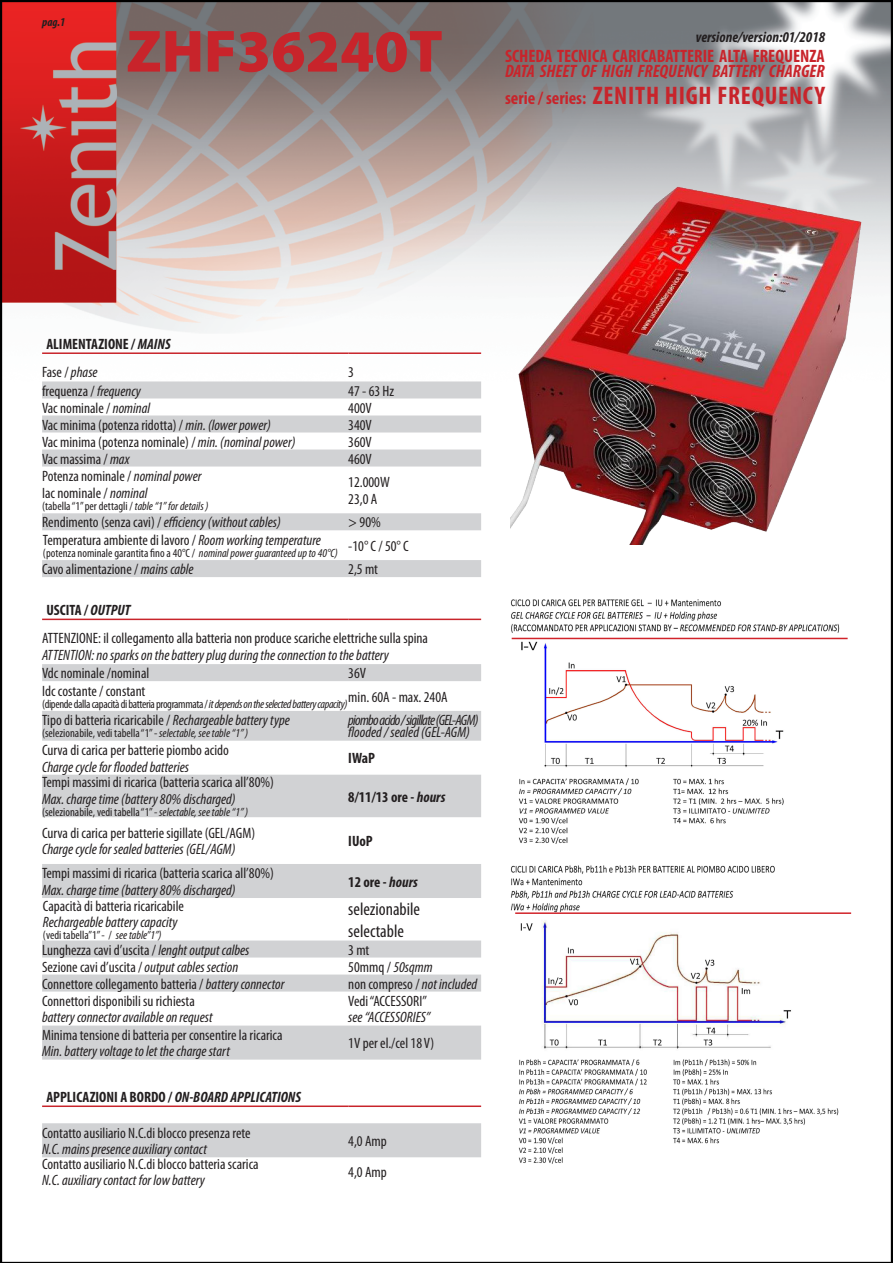
<style>
.page{position:relative;width:893px;height:1263px;background:#fff}
.page>*{position:absolute;margin:0;border:0;box-sizing:border-box;transform-origin:0 0}
.t1{font:900 60px "Myriad Pro";color:#c8242b}
.t2{font:700 condensed 25.5px "Myriad Pro";letter-spacing:.03em;color:#c8242b}
.t3{font:700 condensed 18px "Myriad Pro";color:#c8242b}
.t4{font:italic 700 condensed 18px "Myriad Pro";color:#c8242b}
.t5{font:condensed 18px "Myriad Pro";color:#231f20}
.t6{font:condensed 15px "Myriad Pro";color:#231f20}
.t7{font:italic condensed 15px "Myriad Pro";color:#231f20}
.t8{font:700 condensed 15px "Myriad Pro";color:#231f20}
.t9{font:italic 700 condensed 15px "Myriad Pro";color:#231f20}
.t10{font:italic condensed 15px "Myriad Pro";letter-spacing:-.05em;color:#231f20}
.t11{font:condensed 12px "Myriad Pro";color:#231f20}
.t12{font:condensed 12px "Myriad Pro";letter-spacing:-.03em;color:#231f20}
.t13{font:italic 700 condensed 12px "Myriad Pro";color:#231f20}
.s1{font-style:italic}
.s2{font-style:normal}
</style>
<div class="page">
<img style="left:0;top:0;width:893px;height:1263px">
<img style="left:503px;top:594px;width:348px;height:586px">
<hr style="left:512px;top:638px;width:336px;height:1px;background:#d1232a">
<hr style="left:515px;top:912px;width:336px;height:2px;background:#d1232a">
<svg style="left:42px;top:381px;width:439px;height:196px"></svg>
<hr style="left:42px;top:352px;width:306px;height:2px;background:#c8242b">
<hr style="left:348px;top:352px;width:133px;height:2px;background:#c8242b">
<svg style="left:42px;top:664px;width:439px;height:395px"></svg>
<hr style="left:42px;top:619px;width:306px;height:1px;background:#c8242b">
<hr style="left:348px;top:619px;width:133px;height:1px;background:#c8242b">
<svg style="left:42px;top:1107px;width:439px;height:50px"></svg>
<hr style="left:42px;top:1105px;width:306px;height:2px;background:#c8242b">
<hr style="left:348px;top:1105px;width:133px;height:2px;background:#c8242b">
<img style="left:510px;top:178px;width:354px;height:367px">
<p class="t13" style="left:42px;top:14px;width:25px">pag.1</p>
<p class="t1" style="left:126px;top:11px;width:318px">ZHF36240T</p>
<p class="t9" style="left:696px;top:27px;width:131px">versione/version:01/2018</p>
<p class="t3" style="left:505px;top:45px;width:321px">SCHEDA TECNICA CARICABATTERIE ALTA FREQUENZA</p>
<p class="t4" style="left:505px;top:60px;width:321px">DATA SHEET OF HIGH FREQUENCY BATTERY CHARGER</p>
<p class="t3" style="left:505px;top:87px;width:83px">serie / series:</p>
<p class="t2" style="left:593px;top:79px;width:234px">ZENITH HIGH FREQUENCY</p>
<p class="t8" style="left:46px;top:335px;width:126px">ALIMENTAZIONE / <span class="s1">MAINS</span></p>
<p class="t6" style="left:42px;top:363px;width:57px">Fase / <span class="s1">phase</span></p>
<p class="t6" style="left:348px;top:363px;width:7px">3</p>
<p class="t6" style="left:42px;top:382px;width:100px">frequenza / <span class="s1">frequency</span></p>
<p class="t6" style="left:348px;top:382px;width:48px">47 - 63 Hz</p>
<p class="t6" style="left:42px;top:399px;width:110px">Vac nominale / <span class="s1">nominal</span></p>
<p class="t6" style="left:348px;top:399px;width:25px">400V</p>
<p class="t6" style="left:42px;top:416px;width:230px">Vac minima (potenza ridotta) / <span class="s1">min. (lower power)</span></p>
<p class="t6" style="left:348px;top:416px;width:25px">340V</p>
<p class="t6" style="left:42px;top:433px;width:255px">Vac minima (potenza nominale) / <span class="s1">min. (nominal power)</span></p>
<p class="t6" style="left:348px;top:433px;width:25px">360V</p>
<p class="t6" style="left:42px;top:450px;width:89px">Vac massima / <span class="s1">max</span></p>
<p class="t6" style="left:348px;top:450px;width:25px">460V</p>
<p class="t6" style="left:42px;top:467px;width:161px">Potenza nominale / <span class="s1">nominal power</span></p>
<p class="t6" style="left:42px;top:484px;width:107px">Iac nominale / <span class="s1">nominal</span></p>
<p class="t11" style="left:42px;top:499px;width:168px">(tabella “1” per dettagli / <span class="s1">table “1” for details )</span></p>
<p class="t6" style="left:348px;top:473px;width:43px">12.000W</p>
<p class="t6" style="left:348px;top:490px;width:31px">23,0 A</p>
<p class="t7" style="left:42px;top:513px;width:240px"><span class="s2">Rendimento (senza cavi) /</span> efficiency (without cables)</p>
<p class="t6" style="left:348px;top:513px;width:34px">&gt; 90%</p>
<p class="t6" style="left:43px;top:531px;width:279px">Temperatura ambiente di lavoro / <span class="s1">Room working temperature</span></p>
<p class="t11" style="left:43px;top:546px;width:297px">(potenza nominale garantita fino a 40°C / <span class="s1">nominal power guaranteed up to 40°C)</span></p>
<p class="t6" style="left:348px;top:537px;width:62px">-10° C / 50° C</p>
<p class="t6" style="left:42px;top:560px;width:153px">Cavo alimentazione / <span class="s1">mains cable</span></p>
<p class="t6" style="left:348px;top:560px;width:31px">2,5 mt</p>
<p class="t8" style="left:46px;top:601px;width:85px">USCITA / <span class="s1">OUTPUT</span></p>
<p class="t6" style="left:42px;top:629px;width:387px">ATTENZIONE: il collegamento alla batteria non produce scariche elettriche sulla spina</p>
<p class="t7" style="left:42px;top:646px;width:348px">ATTENTION: no sparks on the battery plug during the connection to the battery</p>
<p class="t6" style="left:42px;top:664px;width:109px">Vdc nominale /nominal</p>
<p class="t6" style="left:348px;top:664px;width:19px">36V</p>
<p class="t6" style="left:42px;top:682px;width:105px">Idc costante / constant</p>
<p class="t12" style="left:42px;top:696px;width:307px">(dipende dalla capacità di batteria programmata / <span class="s1">it depends on the selected battery capacity)</span></p>
<p class="t6" style="left:348px;top:688px;width:101px">min. 60A - max. 240A</p>
<p class="t6" style="left:42px;top:711px;width:249px">Tipo di batteria ricaricabile / <span class="s1">Rechargeable battery type</span></p>
<p class="t11" style="left:42px;top:726px;width:208px">(selezionabile, vedi tabella “1” - <span class="s1">selectable, see table “1” )</span></p>
<p class="t6" style="left:42px;top:741px;width:188px">Curva di carica per batterie piombo acido</p>
<p class="t7" style="left:42px;top:757px;width:148px">Charge cycle for flooded batteries</p>
<p class="t6" style="left:42px;top:773px;width:233px">Tempi massimi di ricarica (batteria scarica all’80%)</p>
<p class="t7" style="left:42px;top:790px;width:195px">Max. charge time (battery 80% discharged)</p>
<p class="t11" style="left:42px;top:805px;width:208px">(selezionabile, vedi tabella “1” - <span class="s1">selectable, see table “1” )</span></p>
<p class="t6" style="left:42px;top:824px;width:215px">Curva di carica per batterie sigillate (GEL/AGM)</p>
<p class="t7" style="left:42px;top:840px;width:195px">Charge cycle for sealed batteries (GEL/AGM)</p>
<p class="t6" style="left:42px;top:864px;width:233px">Tempi massimi di ricarica (batteria scarica all’80%)</p>
<p class="t7" style="left:42px;top:881px;width:195px">Max. charge time (battery 80% discharged)</p>
<p class="t6" style="left:43px;top:897px;width:143px">Capacità di batteria ricaricabile</p>
<p class="t7" style="left:43px;top:913px;width:136px">Rechargeable battery capacity</p>
<p class="t11" style="left:43px;top:928px;width:120px">(vedi tabella”1” - / <span class="s1">see table”1”)</span></p>
<p class="t10" style="left:348px;top:711px;width:132px">piombo acido / sigillate (GEL-AGM)</p>
<p class="t7" style="left:348px;top:723px;width:123px">flooded / sealed (GEL-AGM)</p>
<p class="t8" style="left:348px;top:749px;width:28px">IWaP</p>
<p class="t8" style="left:348px;top:787px;width:99px">8/11/13 ore - <span class="s1">hours</span></p>
<p class="t8" style="left:348px;top:832px;width:26px">IUoP</p>
<p class="t8" style="left:348px;top:872px;width:71px">12 ore - <span class="s1">hours</span></p>
<p class="t5" style="left:348px;top:898px;width:73px">selezionabile</p>
<p class="t5" style="left:348px;top:920px;width:57px">selectable</p>
<p class="t6" style="left:42px;top:941px;width:209px">Lunghezza cavi d’uscita / <span class="s1">lenght output calbes</span></p>
<p class="t6" style="left:348px;top:941px;width:23px">3 mt</p>
<p class="t6" style="left:42px;top:958px;width:198px">Sezione cavi d’uscita / <span class="s1">output cables section</span></p>
<p class="t6" style="left:348px;top:958px;width:86px">50mmq / <span class="s1">50sqmm</span></p>
<p class="t6" style="left:42px;top:975px;width:244px">Connettore collegamento batteria / <span class="s1">battery connector</span></p>
<p class="t6" style="left:348px;top:975px;width:130px">non compreso / <span class="s1">not included</span></p>
<p class="t6" style="left:42px;top:992px;width:154px">Connettori disponibili su richiesta</p>
<p class="t7" style="left:42px;top:1008px;width:172px">battery connector available on request</p>
<p class="t6" style="left:348px;top:992px;width:80px">Vedi “ACCESSORI”</p>
<p class="t7" style="left:348px;top:1008px;width:83px">see “ACCESSORIES”</p>
<p class="t6" style="left:42px;top:1026px;width:242px">Minima tensione di batteria per consentire la ricarica</p>
<p class="t7" style="left:42px;top:1042px;width:189px">Min. battery voltage to let the charge start</p>
<p class="t9" style="left:46px;top:1088px;width:256px"><span class="s2">APPLICAZIONI A BORDO /</span> ON-BOARD APPLICATIONS</p>
<p class="t6" style="left:42px;top:1123px;width:210px">Contatto ausiliario N.C.di blocco presenza rete</p>
<p class="t7" style="left:42px;top:1140px;width:166px">N.C. mains presence auxiliary contact</p>
<p class="t6" style="left:42px;top:1154px;width:218px">Contatto ausiliario N.C.di blocco batteria scarica</p>
<p class="t7" style="left:42px;top:1171px;width:164px">N.C. auxiliary contact for low battery</p>
<p class="t6" style="left:348px;top:1034px;width:88px">1V per el./cel 18 V)</p>
<p class="t6" style="left:348px;top:1132px;width:40px">4,0 Amp</p>
<p class="t6" style="left:348px;top:1163px;width:40px">4,0 Amp</p>
</div>
